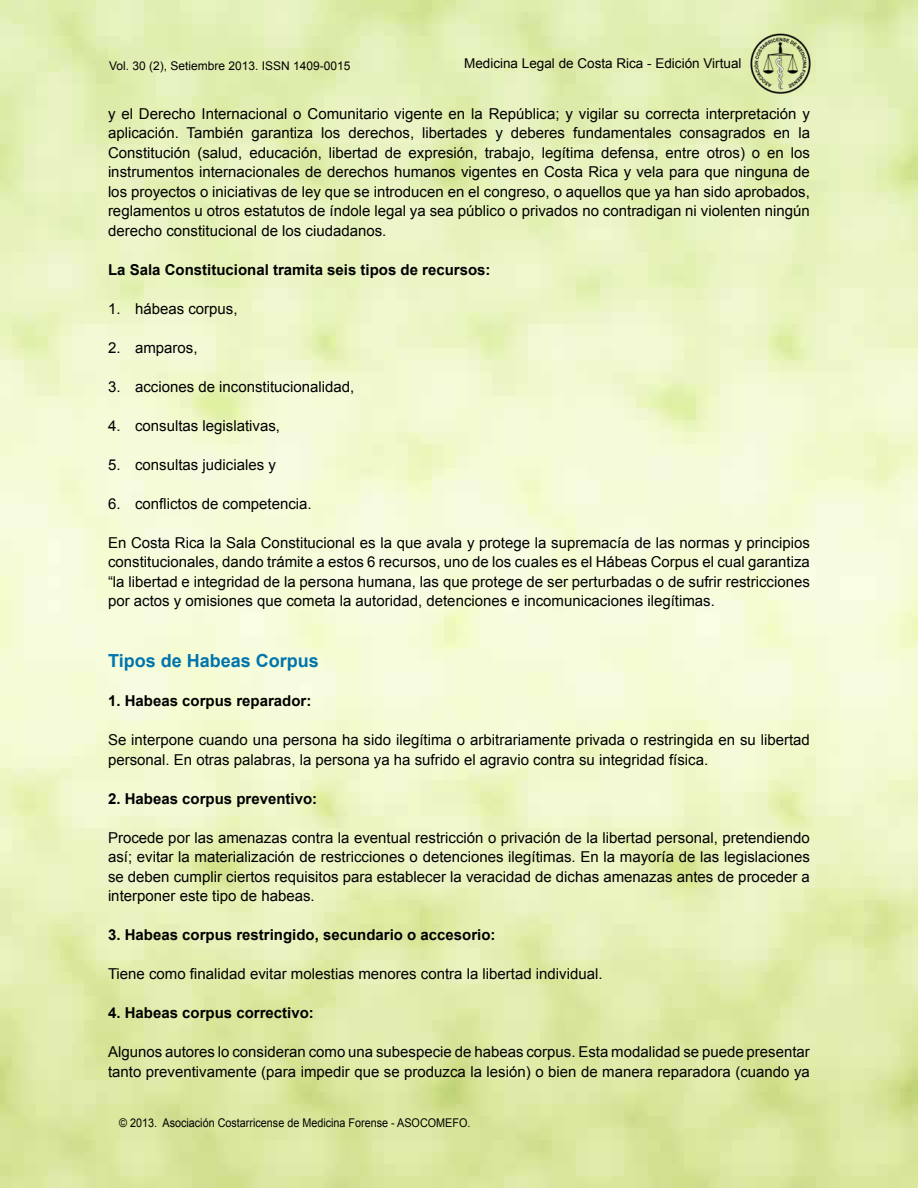
<style>
.page{position:relative;width:918px;height:1188px;background:#fff}
.page>*{position:absolute;margin:0;border:0;box-sizing:border-box;transform-origin:0 0}
.t1{font:700 18px "Arial";color:#0074ac}
.t2{font:15px/19.5px "Arial";color:#000;text-align:justify}
.t3{font:700 15px "Arial";color:#000}
.t4{font:13.5px "Arial";color:#000}
.t5{font:12px "Arial";color:#000;scale:.9 1}
.t6{font:12px "Arial";color:#000}
</style>
<div class="page">
<img style="left:749px;top:32px;width:63px;height:64px">
<p class="t6" style="left:109px;top:58px;width:243px">Vol. 30 (2), Setiembre 2013. ISSN 1409-0015</p>
<p class="t4" style="left:464px;top:54px;width:279px">Medicina Legal de Costa Rica - Edición Virtual</p>
<p class="t2" style="left:108px;top:104px;width:704px">y el Derecho Internacional o Comunitario vigente en la República; y vigilar su correcta interpretación y aplicación. También garantiza los derechos, libertades y deberes fundamentales consagrados en la Constitución (salud, educación, libertad de expresión, trabajo, legítima defensa, entre otros) o en los instrumentos internacionales de derechos humanos vigentes en Costa Rica y vela para que ninguna de los proyectos o iniciativas de ley que se introducen en el congreso, o aquellos que ya han sido aprobados, reglamentos u otros estatutos de índole legal ya sea público o privados no contradigan ni violenten ningún derecho constitucional de los ciudadanos.</p>
<p class="t3" style="left:108px;top:260px;width:384px">La Sala Constitucional tramita seis tipos de recursos:</p>
<p class="t2" style="left:108px;top:299px;width:131px">1. hábeas corpus,</p>
<p class="t2" style="left:108px;top:338px;width:91px">2. amparos,</p>
<p class="t2" style="left:108px;top:377px;width:248px">3. acciones de inconstitucionalidad,</p>
<p class="t2" style="left:108px;top:416px;width:174px">4. consultas legislativas,</p>
<p class="t2" style="left:108px;top:455px;width:169px">5. consultas judiciales y</p>
<p class="t2" style="left:108px;top:494px;width:205px">6. conflictos de competencia.</p>
<p class="t2" style="left:108px;top:533px;width:703px">En Costa Rica la Sala Constitucional es la que avala y protege la supremacía de las normas y principios constitucionales, dando trámite a estos 6 recursos, uno de los cuales es el Hábeas Corpus el cual garantiza “la libertad e integridad de la persona humana, las que protege de ser perturbadas o de sufrir restricciones por actos y omisiones que cometa la autoridad, detenciones e incomunicaciones ilegítimas.</p>
<p class="t1" style="left:108px;top:649px;width:212px">Tipos de Habeas Corpus</p>
<p class="t3" style="left:108px;top:691px;width:205px">1. Habeas corpus reparador:</p>
<p class="t2" style="left:108px;top:730px;width:703px">Se interpone cuando una persona ha sido ilegítima o arbitrariamente privada o restringida en su libertad personal. En otras palabras, la persona ya ha sufrido el agravio contra su integridad física.</p>
<p class="t3" style="left:108px;top:788px;width:211px">2. Habeas corpus preventivo:</p>
<p class="t2" style="left:108px;top:828px;width:703px">Procede por las amenazas contra la eventual restricción o privación de la libertad personal, pretendiendo así; evitar la materialización de restricciones o detenciones ilegítimas. En la mayoría de las legislaciones se deben cumplir ciertos requisitos para establecer la veracidad de dichas amenazas antes de proceder a interponer este tipo de habeas.</p>
<p class="t3" style="left:108px;top:925px;width:389px">3. Habeas corpus restringido, secundario o accesorio:</p>
<p class="t2" style="left:108px;top:964px;width:496px">Tiene como finalidad evitar molestias menores contra la libertad individual.</p>
<p class="t3" style="left:108px;top:1003px;width:207px">4. Habeas corpus correctivo:</p>
<p class="t2" style="left:108px;top:1042px;width:703px">Algunos autores lo consideran como una subespecie de habeas corpus. Esta modalidad se puede presentar tanto preventivamente (para impedir que se produzca la lesión) o bien de manera reparadora (cuando ya</p>
<p class="t5" style="left:119px;top:1115px;width:392px">© 2013. Asociación Costarricense de Medicina Forense - ASOCOMEFO.</p>
</div>
